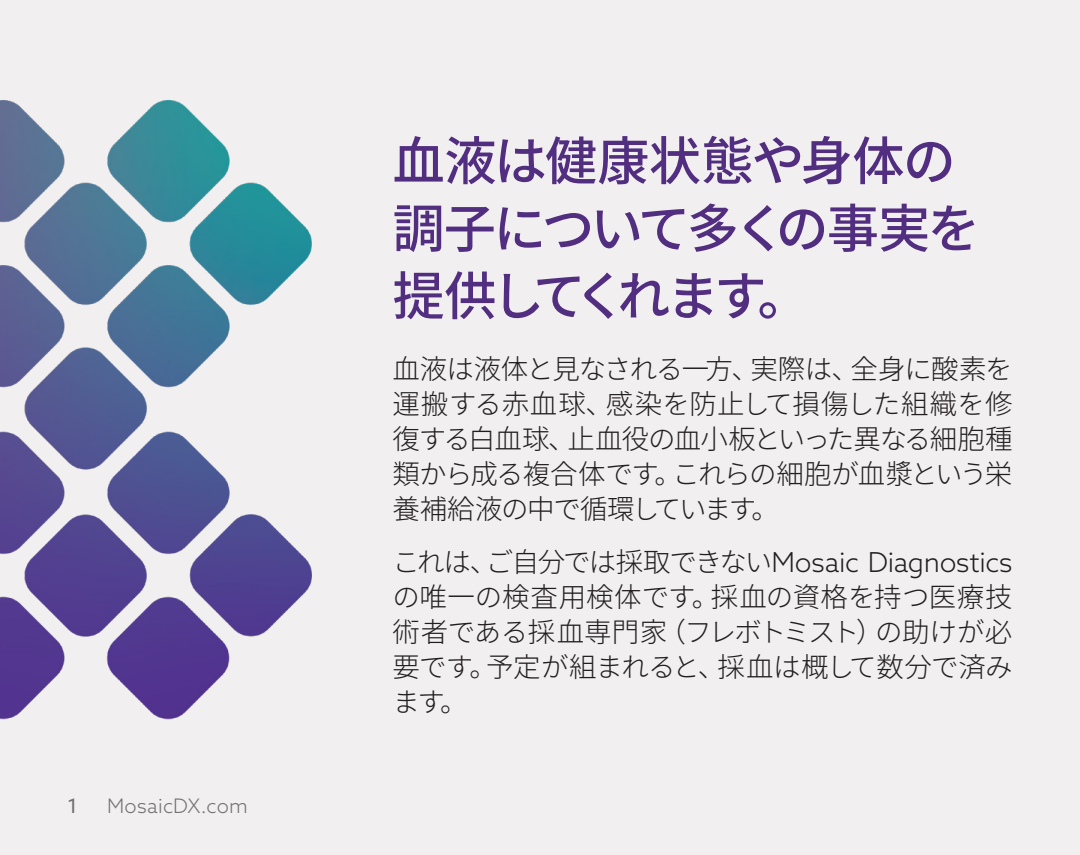
<style>
.page{position:relative;width:1080px;height:855px;background:#f2eff0}
.page>*{position:absolute;margin:0;border:0;box-sizing:border-box;transform-origin:0 0}
.MDX_Paragraph_Style{font:500 52.5px/67.5px "Noto Sans CJ Kjp";letter-spacing:-.05em;color:#522e81}
.MDX_Paragraph_Style-2{font:300 27.5px/35px "Noto Sans CJ Kjp";letter-spacing:-.035em;color:#231f20;text-align:justify}
.t1{font:300 20px "Azo Sans";letter-spacing:.015em;color:#717271}
.t2{font:20px "Azo Sans";color:#717271}
.s1{font-family:"Azo Sans"}
</style>
<div class="page">
<img style="left:0;top:100px;width:312px;height:620px">
<p class="t2" style="left:68px;top:793px;width:12px">1</p>
<p class="t1" style="left:107px;top:793px;width:142px">MosaicDX.com</p>
<p class="MDX_Paragraph_Style" style="left:392px;top:128px;width:589px">血液は健康状態や身体の調子について多くの事実を提供してくれます。</p>
<p class="MDX_Paragraph_Style-2" style="left:392px;top:352px;width:622px">血液は液体と見なされる一方、実際は、全身に酸素を運搬する赤血球、感染を防止して損傷した組織を修復する白血球、止血役の血小板といった異なる細胞種類から成る複合体です。これらの細胞が血漿という栄養補給液の中で循環しています。</p>
<p class="MDX_Paragraph_Style-2" style="left:392px;top:545px;width:622px">これは、ご自分では採取できない<span class="s1">Mosaic Diagnostics</span>の唯一の検査用検体です。採血の資格を持つ医療技術者である採血専門家（フレボトミスト）の助けが必要です。予定が組まれると、採血は概して数分で済みます。</p>
</div>
